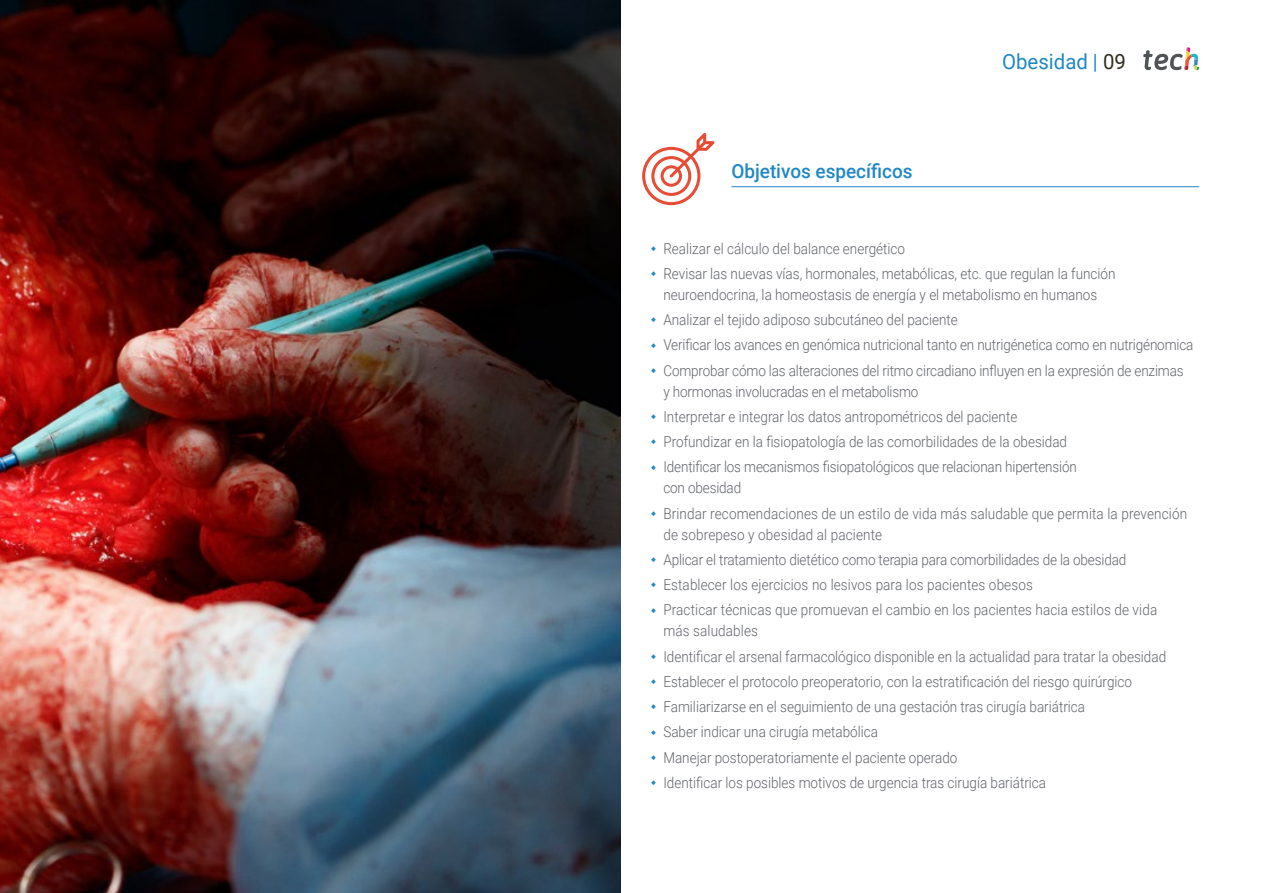
<style>
.page{position:relative;width:1263px;height:893px;background:#fff}
.page>*{position:absolute;margin:0;border:0;box-sizing:border-box;transform-origin:0 0}
.t1{font:21px "Roboto";color:#2088c5}
.t2{font:500 19.5px "Roboto";color:#2088c5}
.t3{font:300 15px/25.2px "Roboto";color:#61646a;scale:.9 1}
.s1{color:#312e20}
</style>
<div class="page">
<img style="left:0;top:0;width:621px;height:893px">
<hr style="left:731px;top:186px;width:468px;height:1px;background:#2088c5">
<svg style="left:642px;top:133px;width:72px;height:72px"></svg>
<svg style="left:1143px;top:47px;width:56px;height:24px"></svg>
<h2 class="t2" style="left:731px;top:158px;width:183px">Objetivos específicos</h2>
<h1 class="t1" style="left:1002px;top:47px;width:125px">Obesidad | <span class="s1">09</span></h1>
<p class="t3" style="left:663px;top:235px;width:504px">Realizar el cálculo del balance energético<br>Revisar las nuevas vías, hormonales, metabólicas, etc. que regulan la función</p>
<p class="t3" style="left:663px;top:281px;width:590px">neuroendocrina, la homeostasis de energía y el metabolismo en humanos<br>Analizar el tejido adiposo subcutáneo del paciente<br>Verificar los avances en genómica nutricional tanto en nutrigénetica como en nutrigénomica Comprobar cómo las alteraciones del ritmo circadiano influyen en la expresión de enzimas</p>
<p class="t3" style="left:663px;top:378px;width:461px">y hormonas involucradas en el metabolismo<br>Interpretar e integrar los datos antropométricos del paciente Profundizar en la fisiopatología de las comorbilidades de la obesidad Identificar los mecanismos fisiopatológicos que relacionan hipertensión</p>
<p class="t3" style="left:663px;top:475px;width:583px">con obesidad<br>Brindar recomendaciones de un estilo de vida más saludable que permita la prevención</p>
<p class="t3" style="left:663px;top:521px;width:550px">de sobrepeso y obesidad al paciente<br>Aplicar el tratamiento dietético como terapia para comorbilidades de la obesidad Establecer los ejercicios no lesivos para los pacientes obesos<br>Practicar técnicas que promuevan el cambio en los pacientes hacia estilos de vida</p>
<p class="t3" style="left:663px;top:618px;width:560px">más saludables<br>Identificar el arsenal farmacológico disponible en la actualidad para tratar la obesidad Establecer el protocolo preoperatorio, con la estratificación del riesgo quirúrgico Familiarizarse en el seguimiento de una gestación tras cirugía bariátrica<br>Saber indicar una cirugía metabólica<br>Manejar postoperatoriamente el paciente operado<br>Identificar los posibles motivos de urgencia tras cirugía bariátrica</p>
</div>
